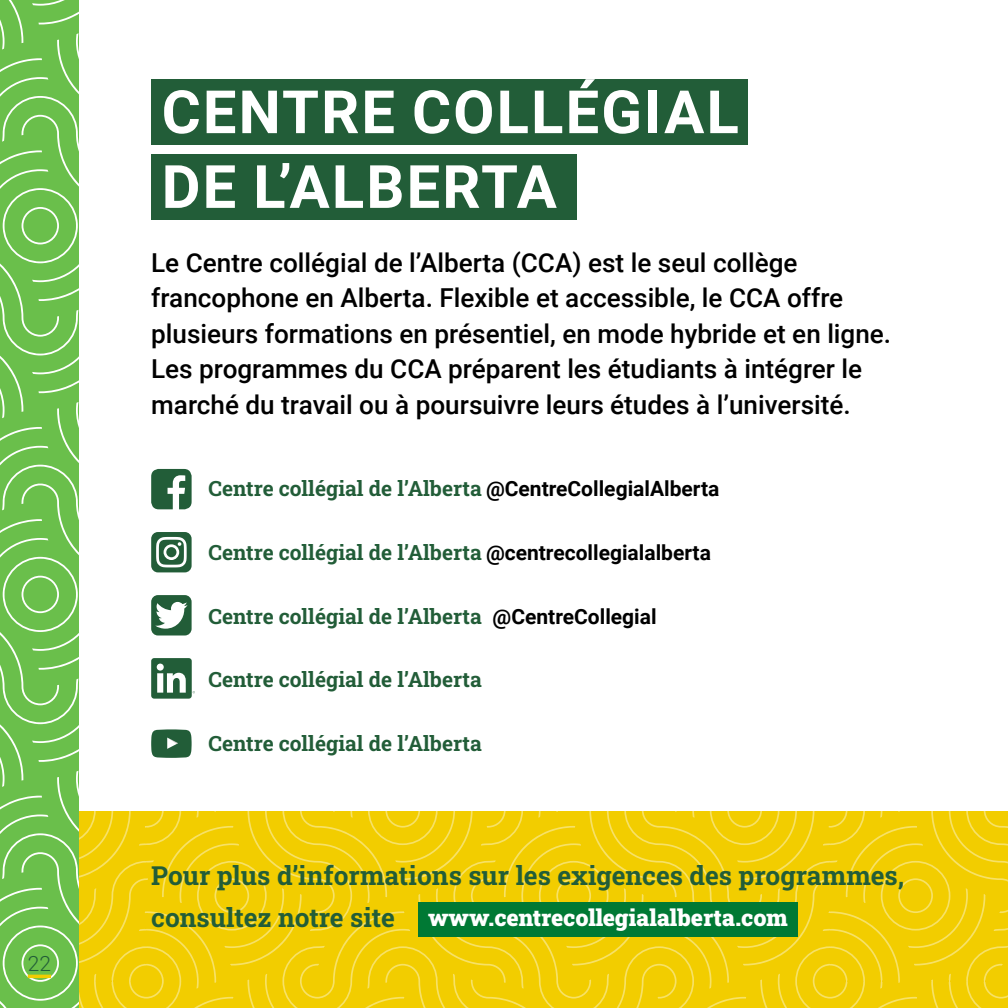
<style>
.page{position:relative;width:1008px;height:1008px;background:#fff}
.page>*{position:absolute;margin:0;border:0;box-sizing:border-box;transform-origin:0 0}
.t1{font:700 59.85px/74.7px "Roboto";letter-spacing:.035em;color:#fff}
.t2{font:700 26.25px/42px "Roboto Slab";color:#225d38}
.t3{font:500 26.07px/35.4px "Roboto";color:#000}
.t4{font:900 23.1px "Roboto Slab";color:#fff}
.t5{font:700 21px "Roboto Slab";color:#225d38}
.t6{font:300 21px "Roboto";color:#225d38}
.s1{font-family:"Roboto";color:#000}
</style>
<div class="page">
<svg style="left:79px;top:811px;width:929px;height:197px;background:#f1ce08"></svg>
<svg style="left:796px;top:947px;width:68px;height:61px;background:#f2cf0c"></svg>
<div style="left:816px;top:967px;width:29px;height:29px;background:#f2cd00;border-radius:14px"></div>
<div style="left:814px;top:966px;width:32px;height:31px;border:2px solid #f2cd00;border-radius:14px"></div>
<svg style="left:881px;top:861px;width:69px;height:69px;background:#f2cf0d"></svg>
<div style="left:901px;top:881px;width:29px;height:29px;background:#f2cd00;border-radius:50%"></div>
<div style="left:900px;top:880px;width:31px;height:31px;border:2px solid #f2cd00;border-radius:50%"></div>
<svg style="left:198px;top:861px;width:68px;height:69px;background:#f2cf0c"></svg>
<div style="left:217px;top:881px;width:29px;height:29px;background:#f2cd00;border-radius:50%"></div>
<div style="left:216px;top:880px;width:32px;height:31px;border:2px solid #f2cd00;border-radius:50%"></div>
<svg style="left:539px;top:861px;width:69px;height:41px;background:#f2cf0d"></svg>
<div style="left:559px;top:881px;width:29px;height:29px;background:#f2cd00;border-radius:50%"></div>
<div style="left:558px;top:880px;width:31px;height:31px;border:2px solid #f2cd00;border-radius:50%"></div>
<svg style="left:112px;top:947px;width:69px;height:61px;background:#f2cf0c"></svg>
<div style="left:132px;top:967px;width:29px;height:29px;background:#f2cd00;border-radius:14px"></div>
<div style="left:131px;top:966px;width:31px;height:31px;border:2px solid #f2cd00;border-radius:14px"></div>
<svg style="left:967px;top:979px;width:41px;height:29px"></svg>
<div style="left:418px;top:902px;width:380px;height:34px;background:#007934"></div>
<svg style="left:0;top:0;width:79px;height:1008px;background:#77c45b"></svg>
<div style="left:151px;top:154px;width:425px;height:66px;background:#225d38"></div>
<div style="left:151px;top:79px;width:597px;height:65px;background:#225d38"></div>
<svg style="left:151px;top:532px;width:41px;height:40px"></svg>
<svg style="left:151px;top:469px;width:41px;height:40px"></svg>
<svg style="left:151px;top:595px;width:41px;height:41px"></svg>
<svg style="left:151px;top:729px;width:41px;height:29px"></svg>
<svg style="left:151px;top:658px;width:44px;height:41px"></svg>
<hr style="left:28px;top:975px;width:23px;height:3px;background:#f2cd00">
<p class="t6" style="left:28px;top:949px;width:25px">22</p>
<h1 class="t1" style="left:162px;top:72px;width:579px">CENTRE COLLÉGIAL<br>DE L’ALBERTA</h1>
<p class="t3" style="left:151px;top:244px;width:742px">Le Centre collégial de l’Alberta (CCA) est le seul collège francophone en Alberta. Flexible et accessible, le CCA offre plusieurs formations en présentiel, en mode hybride et en ligne.<br>Les programmes du CCA préparent les étudiants à intégrer le marché du travail ou à poursuivre leurs études à l’université.</p>
<p class="t5" style="left:209px;top:474px;width:512px">Centre collégial de l’Alberta <span class="s1">@CentreCollegialAlberta</span></p>
<p class="t5" style="left:209px;top:538px;width:504px">Centre collégial de l’Alberta <span class="s1">@centrecollegialalberta</span></p>
<p class="t5" style="left:209px;top:602px;width:450px">Centre collégial de l’Alberta <span class="s1">@CentreCollegial</span></p>
<p class="t5" style="left:209px;top:665px;width:275px">Centre collégial de l’Alberta</p>
<p class="t5" style="left:209px;top:729px;width:275px">Centre collégial de l’Alberta</p>
<p class="t2" style="left:151px;top:854px;width:755px">Pour plus d’informations sur les exigences des programmes, consultez notre site</p>
<p class="t4" style="left:428px;top:902px;width:361px">www.centrecollegialalberta.com</p>
</div>
